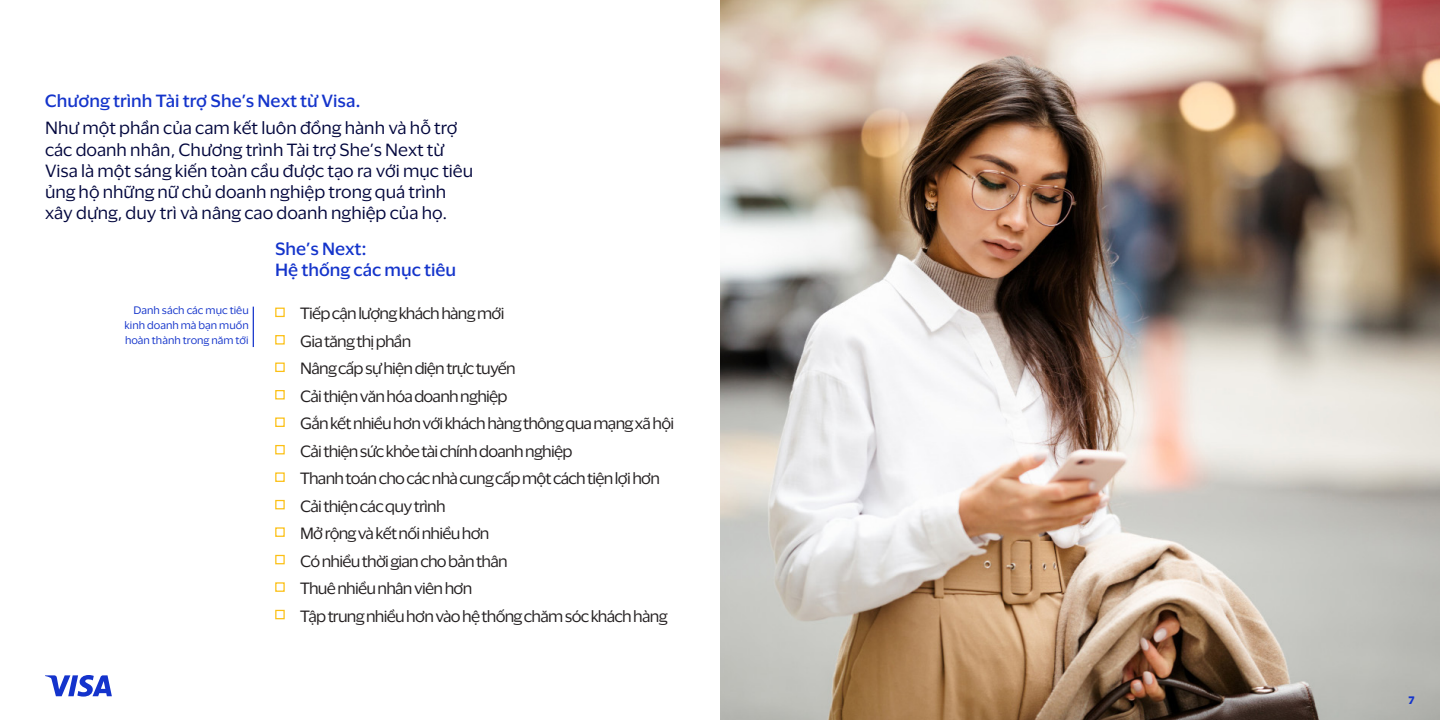
<style>
.page{position:relative;width:1440px;height:720px;background:#fff}
.page>*{position:absolute;margin:0;border:0;box-sizing:border-box;transform-origin:0 0}
.t1{font:16.25px/21.2px "Visa Dialect";color:#02063d}
.t2{font:500 16.25px "Visa Dialect";color:#1434cb}
.t3{font:15px "Visa Dialect";letter-spacing:-.05em;color:#231f20}
.t4{font:10px "Visa Dialect";color:#1434cb}
.t5{font:700 10px "Visa Dialect";color:#1434cb}
</style>
<div class="page">
<div style="left:275px;top:308px;width:10px;height:9px;border:1px solid #fcc015"></div>
<div style="left:275px;top:335px;width:10px;height:10px;border:1px solid #fcc015"></div>
<div style="left:275px;top:363px;width:10px;height:9px;border:1px solid #fcc015"></div>
<div style="left:275px;top:417px;width:10px;height:10px;border:1px solid #fcc015"></div>
<div style="left:275px;top:500px;width:10px;height:9px;border:1px solid #fcc015"></div>
<div style="left:275px;top:527px;width:10px;height:10px;border:1px solid #fcc015"></div>
<div style="left:275px;top:555px;width:10px;height:9px;border:1px solid #fcc015"></div>
<div style="left:275px;top:390px;width:10px;height:10px;border:1px solid #fcc015"></div>
<div style="left:275px;top:582px;width:10px;height:10px;border:1px solid #fcc015"></div>
<div style="left:275px;top:472px;width:10px;height:10px;border:1px solid #fcc015"></div>
<hr style="left:253px;top:307px;width:1px;height:40px;background:#1434cb">
<div style="left:275px;top:610px;width:10px;height:9px;border:1px solid #fcc015"></div>
<img style="left:720px;top:0;width:720px;height:720px">
<div style="left:275px;top:445px;width:10px;height:9px;border:1px solid #fcc015"></div>
<svg style="left:45px;top:675px;width:67px;height:22px"></svg>
<p class="t2" style="left:45px;top:88px;width:317px">Chương trình Tài trợ She’s Next từ Visa.</p>
<p class="t1" style="left:45px;top:116px;width:430px">Như một phần của cam kết luôn đồng hành và hỗ trợ các doanh nhân, Chương trình Tài trợ She’s Next từ Visa là một sáng kiến toàn cầu được tạo ra với mục tiêu ủng hộ những nữ chủ doanh nghiệp trong quá trình xây dựng, duy trì và nâng cao doanh nghiệp của họ.</p>
<p class="t4" style="left:134px;top:303px;width:117px">Danh sách các mục tiêu</p>
<p class="t4" style="left:125px;top:318px;width:126px">kinh doanh mà bạn muốn</p>
<p class="t4" style="left:125px;top:333px;width:125px">hoàn thành trong năm tới</p>
<p class="t2" style="left:275px;top:236px;width:93px">She’s Next:</p>
<p class="t2" style="left:275px;top:257px;width:183px">Hệ thống các mục tiêu</p>
<p class="t3" style="left:300px;top:302px;width:206px">Tiếp cận lượng khách hàng mới</p>
<p class="t3" style="left:300px;top:330px;width:113px">Gia tăng thị phần</p>
<p class="t3" style="left:300px;top:357px;width:217px">Nâng cấp sự hiện diện trực tuyến</p>
<p class="t3" style="left:300px;top:385px;width:209px">Cải thiện văn hóa doanh nghiệp</p>
<p class="t3" style="left:300px;top:412px;width:375px">Gắn kết nhiều hơn với khách hàng thông qua mạng xã hội</p>
<p class="t3" style="left:300px;top:440px;width:274px">Cải thiện sức khỏe tài chính doanh nghiệp</p>
<p class="t3" style="left:300px;top:467px;width:361px">Thanh toán cho các nhà cung cấp một cách tiện lợi hơn</p>
<p class="t3" style="left:300px;top:495px;width:147px">Cải thiện các quy trình</p>
<p class="t3" style="left:300px;top:522px;width:191px">Mở rộng và kết nối nhiều hơn</p>
<p class="t3" style="left:300px;top:550px;width:209px">Có nhiều thời gian cho bản thân</p>
<p class="t3" style="left:300px;top:577px;width:174px">Thuê nhiều nhân viên hơn</p>
<p class="t3" style="left:300px;top:605px;width:369px">Tập trung nhiều hơn vào hệ thống chăm sóc khách hàng</p>
<p class="t5" style="left:1408px;top:693px;width:7px">7</p>
</div>
